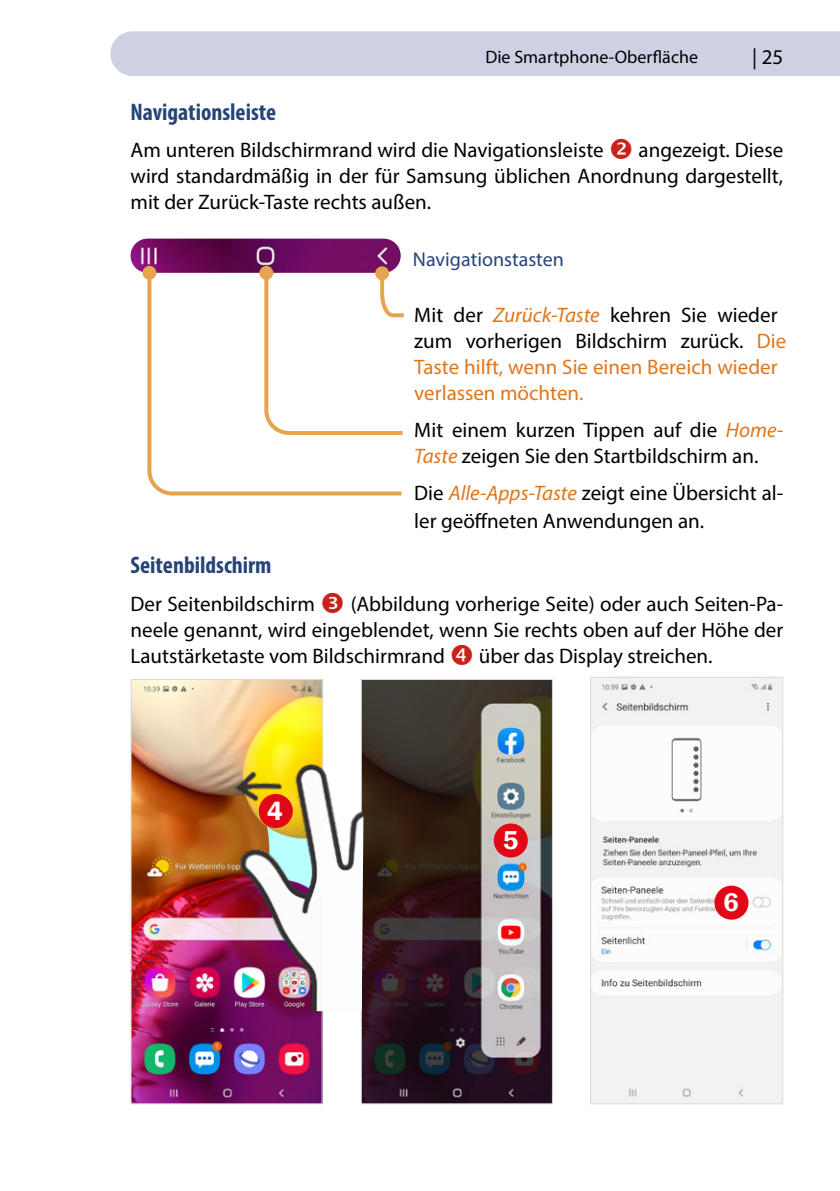
<style>
.page{position:relative;width:840px;height:1191px;background:#fff}
.page>*{position:absolute;margin:0;border:0;box-sizing:border-box;transform-origin:0 0}
.t1{font:600 26.6px "Franklin Gothic";color:#fff}
.t2{font:600 26.2px "Franklin Gothic";color:#fff}
.Ueberschrift_3{font:700 condensed 24px "Myriad Pro";color:#254579}
.Grundtext{font:21px/26px "Myriad Pro";color:#000;text-align:justify}
.Grundtext-2{font:21px/26px "Myriad Pro";color:#df761a}
.Marginaltext{font:20px "Myriad Pro";color:#254579}
.t3{font:18px "Myriad Pro";color:#000}
.s1{color:#000}
.s2{font-style:italic}
.s3{font-style:italic;color:#df761a}
</style>
<div class="page">
<div style="left:110px;top:31px;width:729px;height:45px;background:#cdd1e3"></div>
<img style="left:130px;top:239px;width:270px;height:34px;border-radius:17px">
<img style="left:132px;top:681px;width:188px;height:421px">
<div style="left:130px;top:679px;width:192px;height:425px;border:1px solid #dadada"></div>
<img style="left:362px;top:681px;width:188px;height:421px">
<div style="left:360px;top:679px;width:192px;height:425px;border:1px solid #dadada"></div>
<img style="left:591px;top:679px;width:189px;height:423px">
<div style="left:589px;top:677px;width:193px;height:427px;border:1px solid #dadada"></div>
<svg style="left:375px;top:266px;width:14px;height:14px"></svg>
<div style="left:259px;top:266px;width:14px;height:14px;background:#e6a450;border-radius:50%"></div>
<svg style="left:147px;top:269px;width:257px;height:227px"></svg>
<div style="left:142px;top:266px;width:14px;height:14px;background:#e6a450;border-radius:50%"></div>
<img style="left:231px;top:755px;width:133px;height:256px">
<div style="left:259px;top:794px;width:34px;height:34px;background:#e20717;border-radius:50%"></div>
<div style="left:493px;top:823px;width:34px;height:34px;background:#e20717;border-radius:50%"></div>
<div style="left:714px;top:885px;width:34px;height:34px;background:#e20717;border-radius:50%"></div>
<p class="t3" style="left:485px;top:45px;width:214px">Die Smartphone-Oberfläche</p>
<p class="Grundtext" style="left:751px;top:43px;width:33px">| 25</p>
<p class="Ueberschrift_3" style="left:130px;top:97px;width:147px">Navigationsleiste</p>
<p class="Grundtext" style="left:130px;top:137px;width:474px">Am unteren Bildschirmrand wird die Navigationsleiste</p>
<p class="Grundtext" style="left:130px;top:137px;width:653px;text-indent:507px">angezeigt. Diese wird standardmäßig in der für Samsung üblichen Anordnung dargestellt, mit der Zurück-Taste rechts außen.</p>
<p class="Marginaltext" style="left:413px;top:247px;width:152px">Navigationstasten</p>
<p class="Grundtext-2" style="left:414px;top:301px;width:373px"><span class="s1">Mit der</span> <span class="s2">Zurück-Taste</span> <span class="s1">kehren Sie wieder zum vorherigen Bildschirm zurück.</span> Die Taste hilft, wenn Sie einen Bereich wieder verlassen möchten.</p>
<p class="Grundtext" style="left:414px;top:416px;width:370px">Mit einem kurzen Tippen auf die <span class="s3">Home-<br>Taste</span> zeigen Sie den Startbildschirm an.</p>
<p class="Grundtext" style="left:414px;top:479px;width:370px;line-height:28px">Die <span class="s3">Alle-Apps-Taste</span> zeigt eine Übersicht al&shy;ler geöffneten Anwendungen an.</p>
<p class="Ueberschrift_3" style="left:130px;top:550px;width:142px">Seitenbildschirm</p>
<p class="Grundtext" style="left:130px;top:590px;width:186px">Der Seitenbildschirm</p>
<p class="Grundtext" style="left:130px;top:590px;width:654px;text-indent:220px">(Abbildung vorherige Seite) oder auch Seiten-Pa&shy;neele genannt, wird eingeblendet, wenn Sie rechts oben auf der Höhe der Lautstärketaste vom Bildschirmrand</p>
<p class="Grundtext" style="left:478px;top:642px;width:235px">über das Display streichen.</p>
<p class="t1" style="left:267px;top:794px;width:17px">4</p>
<p class="t1" style="left:502px;top:824px;width:17px">5</p>
<p class="t2" style="left:723px;top:886px;width:17px">6</p>
</div>
